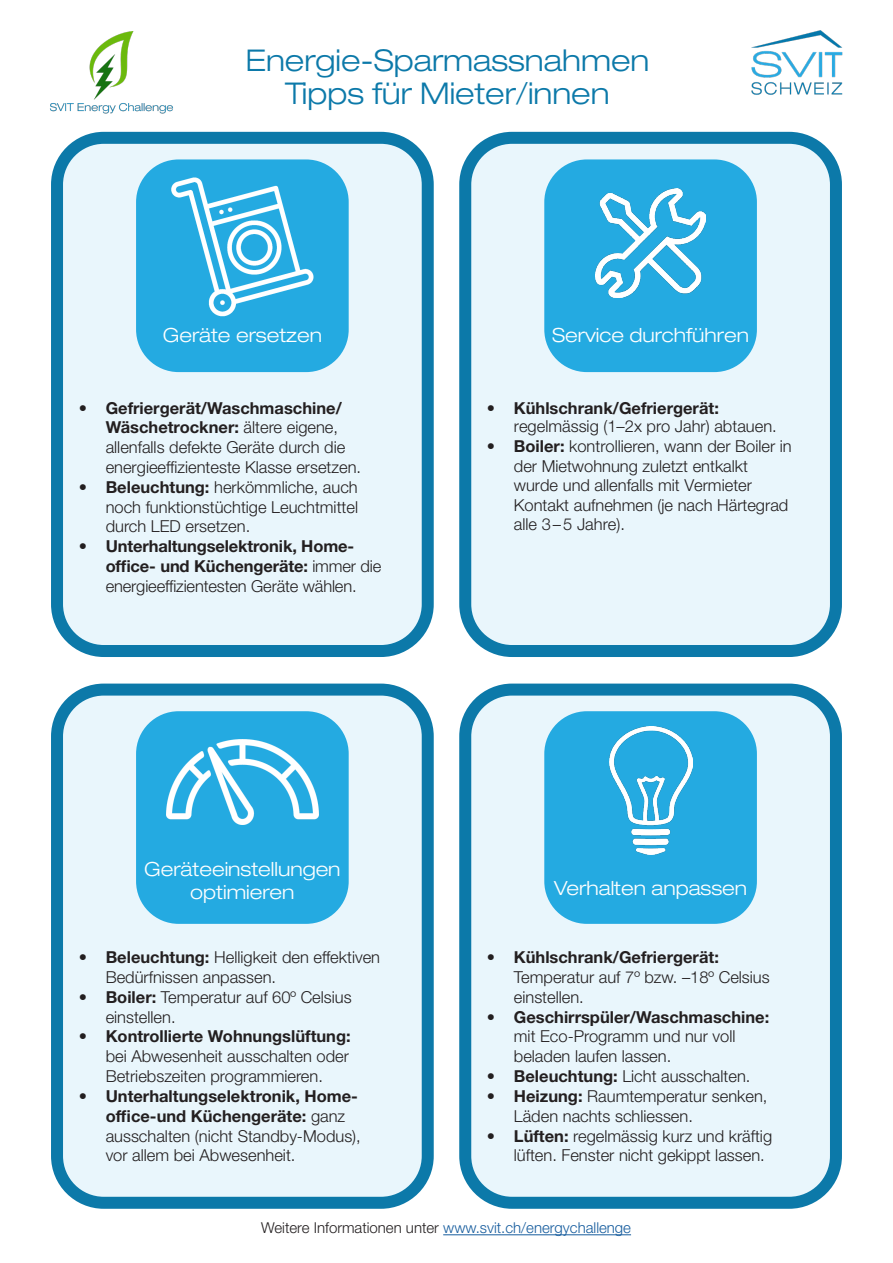
<style>
.page{position:relative;width:893px;height:1263px;background:#fff}
.page>*{position:absolute;margin:0;border:0;box-sizing:border-box;transform-origin:0 0}
.t1{font:300 expanded 30px/33px "Helvetica Neue LT Std";color:#0c79a9;text-align:center}
.t2{font:300 expanded 19.5px/23.4px "Helvetica Neue LT Std";color:#fff;text-align:center}
.t3{font:300 16.5px/19.8px "Helvetica Neue LT Std";color:#231f20}
.t4{font:700 16.5px/19.8px "Helvetica Neue LT Std";letter-spacing:-.01em;color:#231f20}
.t5{font:300 15px "Helvetica Neue LT Std";color:#175d9e}
.s1{font-weight:700}
.s2{font-weight:300}
.s3{color:#231f20}
</style>
<div class="page">
<div style="left:57px;top:138px;width:370px;height:513px;background:#e9f6fc;border-radius:47px"></div>
<div style="left:136px;top:159px;width:213px;height:213px;background:#24aae1;border-radius:43px"></div>
<img style="left:171px;top:177px;width:143px;height:140px">
<div style="left:51px;top:132px;width:383px;height:525px;border:12px solid #0c79a9;border-radius:47px"></div>
<div style="left:465px;top:689px;width:371px;height:513px;background:#e9f6fc;border-radius:47px"></div>
<div style="left:544px;top:711px;width:213px;height:213px;background:#24aae1;border-radius:43px"></div>
<img style="left:609px;top:727px;width:83px;height:128px">
<div style="left:459px;top:684px;width:383px;height:525px;border:12px solid #0c79a9;border-radius:47px"></div>
<div style="left:57px;top:689px;width:370px;height:513px;background:#e9f6fc;border-radius:47px"></div>
<div style="left:136px;top:711px;width:213px;height:213px;background:#24aae1;border-radius:43px"></div>
<img style="left:166px;top:739px;width:152px;height:85px">
<div style="left:51px;top:684px;width:383px;height:525px;border:12px solid #0c79a9;border-radius:47px"></div>
<div style="left:465px;top:138px;width:371px;height:513px;background:#e9f6fc;border-radius:47px"></div>
<div style="left:544px;top:159px;width:213px;height:213px;background:#24aae1;border-radius:43px"></div>
<img style="left:596px;top:188px;width:109px;height:110px">
<div style="left:459px;top:132px;width:383px;height:525px;border:12px solid #0c79a9;border-radius:47px"></div>
<hr style="left:443px;top:1234px;width:188px;height:1px;background:#175d9e">
<img style="left:752px;top:30px;width:91px;height:65px">
<img style="left:50px;top:31px;width:123px;height:83px">
<p class="t1" style="left:245px;top:43px;width:405px">Energie-Sparmassnahmen<br>Tipps für Mieter/innen</p>
<p class="t2" style="left:163px;top:323px;width:161px">Geräte ersetzen</p>
<p class="t3" style="left:106px;top:397px;width:257px;text-indent:-27px"><span class="s1">• Gefriergerät/Waschmaschine/ Wäschetrockner:</span> ältere eigene, allenfalls defekte Geräte durch die energieeffizienteste Klasse ersetzen.</p>
<p class="t3" style="left:106px;top:477px;width:254px;text-align:justify;text-indent:-27px"><span class="s1">• Beleuchtung:</span> herkömmliche, auch noch funktionstüchtige Leuchtmittel durch LED ersetzen.</p>
<p class="t4" style="left:106px;top:536px;width:277px;text-indent:-27px">• Unterhaltungselektronik, Home&shy;office- und Küchengeräte: <span class="s2">immer die energieeffizientesten Geräte wählen.</span></p>
<p class="t2" style="left:144px;top:857px;width:198px">Geräteeinstellungen optimieren</p>
<p class="t3" style="left:106px;top:947px;width:276px;text-indent:-27px"><span class="s1">• Beleuchtung:</span> Helligkeit den effektiven<br>Bedürfnissen anpassen.</p>
<p class="t3" style="left:106px;top:987px;width:247px;text-indent:-27px"><span class="s1">• Boiler:</span> Temperatur auf 60º Celsius einstellen.</p>
<p class="t3" style="left:106px;top:1026px;width:247px;text-align:justify;text-indent:-27px"><span class="s1">• Kontrollierte Wohnungslüftung: </span>bei Abwesenheit ausschalten oder Betriebszeiten programmieren.</p>
<p class="t3" style="left:106px;top:1086px;width:257px;text-indent:-27px"><span class="s1">• Unterhaltungselektronik, Home&shy;office-und Küchengeräte:</span> ganz ausschalten (nicht Standby-Modus), vor allem bei Abwesenheit.</p>
<p class="t2" style="left:552px;top:323px;width:198px">Service durchführen</p>
<p class="t3" style="left:514px;top:398px;width:264px;line-height:18.8px;text-indent:-27px"><span class="s1">• Kühlschrank/Gefriergerät: </span>regelmässig (1–2x pro Jahr) abtauen.</p>
<p class="t3" style="left:514px;top:436px;width:279px;text-indent:-27px"><span class="s1">• Boiler:</span> kontrollieren, wann der Boiler in der Mietwohnung zuletzt entkalkt wurde und allenfalls mit Vermieter Kontakt aufnehmen (je nach Härtegrad alle 3 – 5 Jahre).</p>
<p class="t2" style="left:554px;top:876px;width:195px">Verhalten anpassen</p>
<p class="t3" style="left:514px;top:947px;width:257px;text-indent:-27px"><span class="s1">• Kühlschrank/Gefriergerät:<br></span>Temperatur auf 7º bzw. –18º Celsius einstellen.</p>
<p class="t3" style="left:514px;top:1006px;width:257px;text-indent:-27px"><span class="s1">• Geschirrspüler/Waschmaschine: </span>mit Eco-Programm und nur voll beladen laufen lassen.</p>
<p class="t3" style="left:487px;top:1066px;width:265px"><span class="s1">• Beleuchtung:</span> Licht ausschalten.</p>
<p class="t3" style="left:514px;top:1086px;width:255px;text-indent:-27px"><span class="s1">• Heizung:</span> Raumtemperatur senken,<br>Läden nachts schliessen.</p>
<p class="t3" style="left:514px;top:1125px;width:260px;text-indent:-27px"><span class="s1">• Lüften:</span> regelmässig kurz und kräftig lüften. Fenster nicht gekippt lassen.</p>
<p class="t5" style="left:261px;top:1219px;width:371px"><span class="s3">Weitere Informationen unter</span> www.svit.ch/energychallenge</p>
</div>
